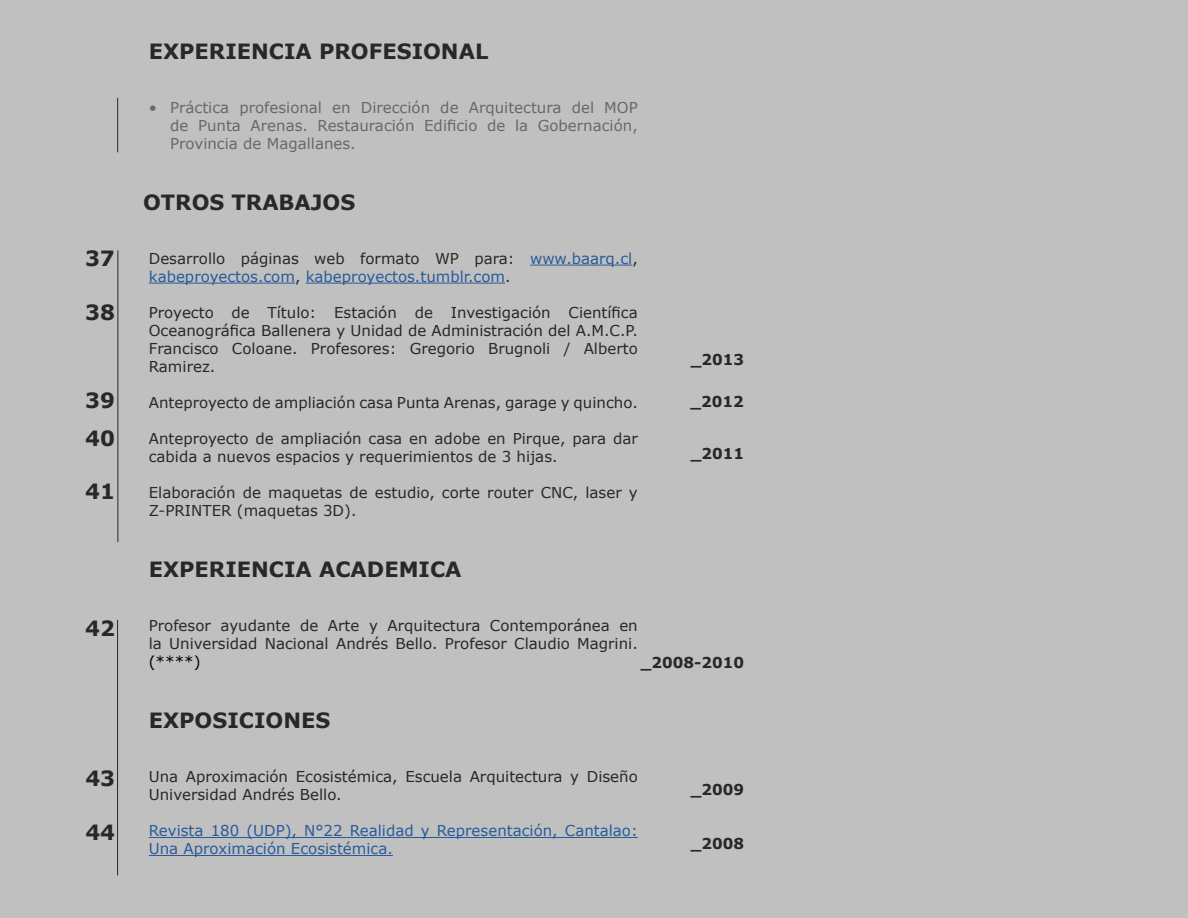
<style>
.page{position:relative;width:1188px;height:918px;background:#c1c0c0}
.page>*{position:absolute;margin:0;border:0;box-sizing:border-box;transform-origin:0 0}
.t1{font:700 21px/38px "Verdana";color:#282827}
.t2{font:15px/18px "Verdana";color:#282827}
.t3{font:15px/18px "Verdana";color:#275b9b}
.t4{font:15px/18px "Verdana";color:#686868;text-align:justify}
.t5{font:700 15px "Verdana";color:#282827}
.t6{font:15px "Verdana";color:#000}
.s1{color:#282827}
</style>
<div class="page">
<hr style="left:530px;top:265px;width:102px;height:1px;background:#275b9b">
<hr style="left:149px;top:283px;width:146px;height:1px;background:#275b9b">
<hr style="left:306px;top:283px;width:199px;height:1px;background:#275b9b">
<hr style="left:149px;top:837px;width:489px;height:1px;background:#275b9b">
<hr style="left:149px;top:855px;width:244px;height:1px;background:#275b9b">
<hr style="left:117px;top:98px;width:1px;height:54px;background:#282827">
<hr style="left:117px;top:620px;width:1px;height:255px;background:#282827">
<hr style="left:118px;top:250px;width:1px;height:292px;background:#282827">
<h1 class="t1" style="left:149px;top:32px;width:341px">EXPERIENCIA PROFESIONAL</h1>
<p class="t4" style="left:170px;top:98px;width:469px;text-indent:-21px">• Práctica profesional en Dirección de Arquitectura del MOP de Punta Arenas. Restauración Edificio de la Gobernación, Provincia de Magallanes.</p>
<h1 class="t1" style="left:143px;top:183px;width:214px">OTROS TRABAJOS</h1>
<h1 class="t1" style="left:85px;top:239px;width:31px">37</h1>
<h1 class="t1" style="left:85px;top:293px;width:31px">38</h1>
<h1 class="t1" style="left:85px;top:381px;width:31px">39<br>40</h1>
<h1 class="t1" style="left:85px;top:472px;width:31px">41</h1>
<p class="t3" style="left:149px;top:249px;width:490px"><span class="s1">Desarrollo páginas web formato WP para:</span> www.baarq.cl<span class="s1">, </span>kabeproyectos.com<span class="s1">,</span> kabeproyectos.tumblr.com<span class="s1">.</span></p>
<p class="t2" style="left:149px;top:303px;width:490px;text-align:justify">Proyecto de Título: Estación de Investigación Científica Oceanográfica Ballenera y Unidad de Administración del A.M.C.P.<br>Francisco Coloane. Profesores: Gregorio Brugnoli / Alberto Ramirez.</p>
<p class="t2" style="left:149px;top:393px;width:490px">Anteproyecto de ampliación casa Punta Arenas, garage y quincho.</p>
<p class="t2" style="left:149px;top:429px;width:490px">Anteproyecto de ampliación casa en adobe en Pirque, para dar cabida a nuevos espacios y requerimientos de 3 hijas.</p>
<p class="t2" style="left:149px;top:483px;width:490px">Elaboración de maquetas de estudio, corte router CNC, laser y<br>Z-PRINTER (maquetas 3D).</p>
<p class="t5" style="left:691px;top:349px;width:55px">_2013</p>
<p class="t5" style="left:691px;top:391px;width:55px">_2012</p>
<p class="t5" style="left:691px;top:443px;width:55px">_2011</p>
<h1 class="t1" style="left:149px;top:550px;width:314px">EXPERIENCIA ACADEMICA</h1>
<h1 class="t1" style="left:85px;top:609px;width:31px">42</h1>
<p class="t2" style="left:149px;top:616px;width:490px">Profesor ayudante de Arte y Arquitectura Contemporánea en la Universidad Nacional Andrés Bello. Profesor Claudio Magrini.</p>
<p class="t6" style="left:149px;top:651px;width:53px">(****)</p>
<p class="t5" style="left:641px;top:651px;width:105px">_2008-2010</p>
<h1 class="t1" style="left:149px;top:701px;width:183px">EXPOSICIONES</h1>
<h1 class="t1" style="left:85px;top:759px;width:31px">43</h1>
<h1 class="t1" style="left:85px;top:813px;width:31px">44</h1>
<p class="t2" style="left:149px;top:768px;width:490px">Una Aproximación Ecosistémica, Escuela Arquitectura y Diseño<br>Universidad Andrés Bello.</p>
<p class="t3" style="left:149px;top:822px;width:491px">Revista 180 (UDP), N°22 Realidad y Representación, Cantalao:<br>Una Aproximación Ecosistémica.</p>
<p class="t5" style="left:691px;top:779px;width:55px">_2009</p>
<p class="t5" style="left:691px;top:833px;width:55px">_2008</p>
</div>
